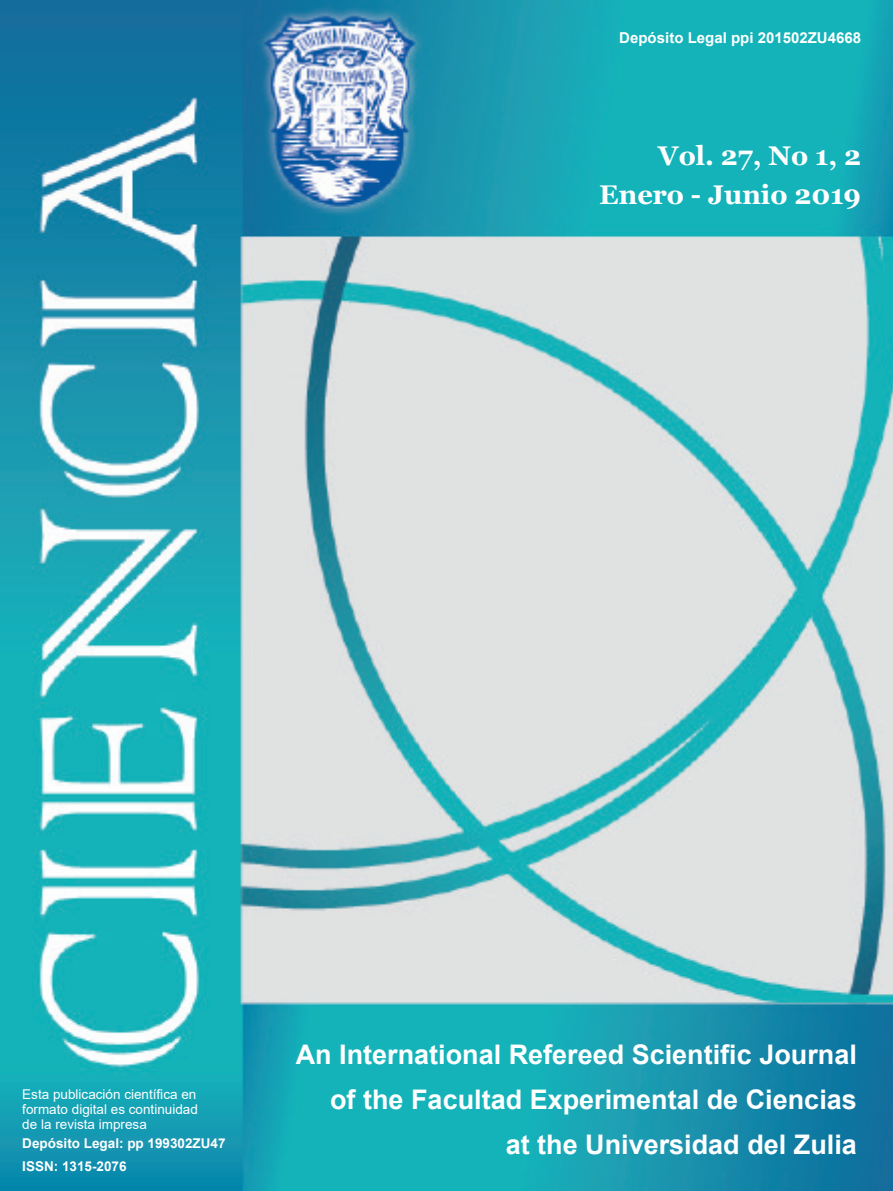
<style>
.page{position:relative;width:893px;height:1191px;background:#fff}
.page>*{position:absolute;margin:0;border:0;box-sizing:border-box;transform-origin:0 0}
.t1{font:700 27px/45px "Arial";color:#fff;text-align:right}
.t2{font:700 27px/38.5px "Georgia";color:#fff;text-align:right}
.t3{font:700 15px "Arial";color:#fff}
.t4{font:13.5px/15px "Arial";color:#fff;text-align:justify}
.t5{font:700 13.5px/23.5px "Arial";color:#fff}
</style>
<div class="page">
<img style="left:0;top:0;width:893px;height:1191px">
<p class="t3" style="left:619px;top:27px;width:243px">Depósito Legal ppi 201502ZU4668</p>
<p class="t2" style="left:599px;top:136px;width:263px">Vol. 27, No 1, 2<br>Enero - Junio 2019</p>
<p class="t4" style="left:22px;top:1086px;width:177px">Esta publicación científica en formato digital es continuidad de la revista impresa</p>
<p class="t5" style="left:22px;top:1131px;width:205px">Depósito Legal: pp 199302ZU47<br>ISSN: 1315-2076</p>
<p class="t1" style="left:296px;top:1032px;width:563px">An International Refereed Scientific Journal of the Facultad Experimental de Ciencias<br>at the Universidad del Zulia</p>
</div>
